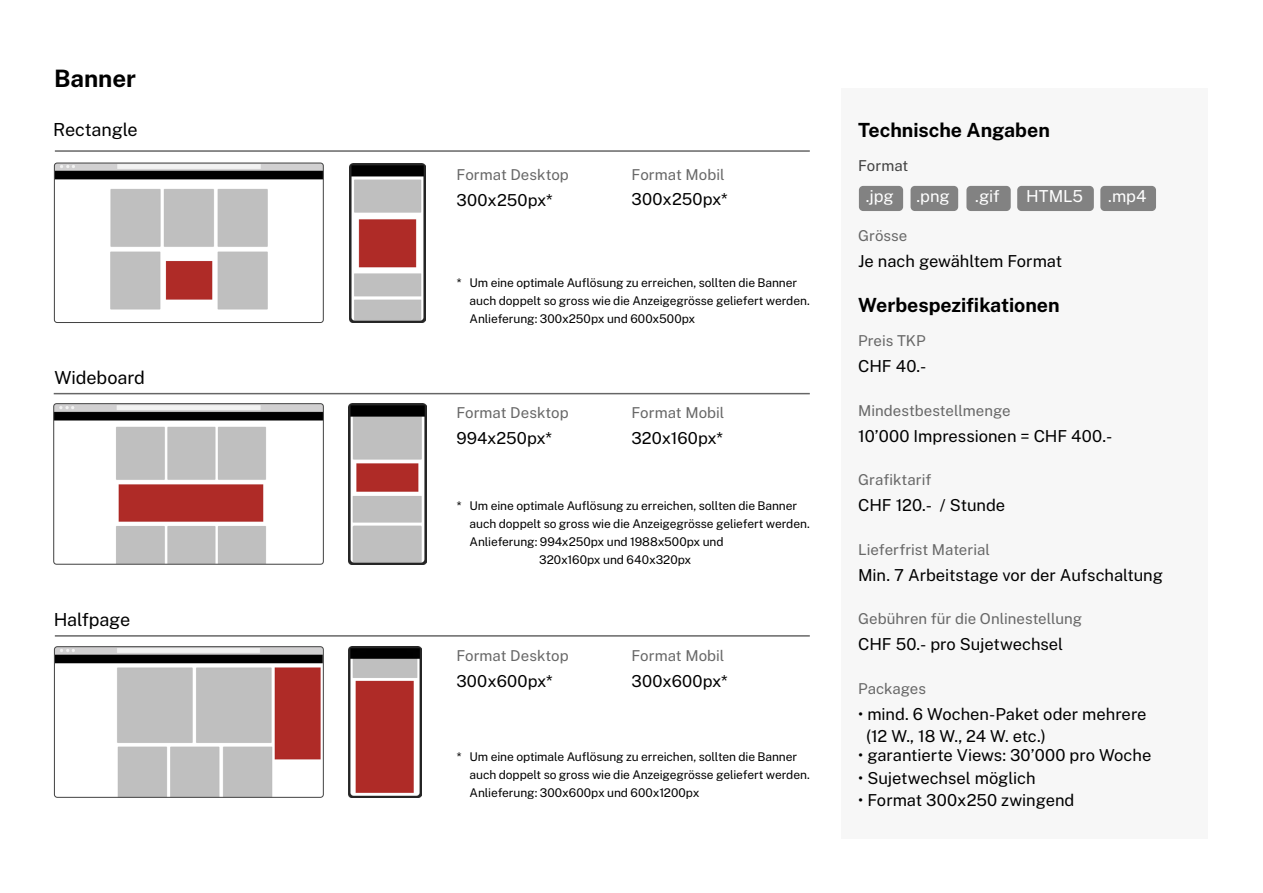
<style>
.page{position:relative;width:1263px;height:893px;background:#fff}
.page>*{position:absolute;margin:0;border:0;box-sizing:border-box;transform-origin:0 0}
.t1{font:700 24px "Public Sans";color:#000}
.t2{font:700 19.5px "Public Sans";color:#000}
.t3{font:18px "Public Sans";letter-spacing:-.01em;color:#000}
.t4{font:16.5px/21.8px "Public Sans";color:#000}
.t5{font:16.5px "Public Sans";letter-spacing:-.005em;color:#fff}
.t6{font:15px "Public Sans";color:#676767}
.t7{font:15px "Public Sans";color:#414141}
.t8{font:12px/18px "Public Sans";letter-spacing:-.01em;color:#000}
</style>
<div class="page">
<img style="left:54px;top:163px;width:269px;height:147px">
<div style="left:54px;top:163px;width:269px;height:160px;border:1px solid #414141;border-radius:3px"></div>
<img style="left:54px;top:405px;width:268px;height:159px">
<div style="left:54px;top:403px;width:270px;height:161px;border:1px solid #414141;border-radius:3px"></div>
<img style="left:56px;top:648px;width:267px;height:149px">
<div style="left:54px;top:646px;width:269px;height:151px;border:1px solid #414141;border-radius:3px"></div>
<img style="left:349px;top:163px;width:77px;height:159px">
<img style="left:349px;top:403px;width:77px;height:161px">
<img style="left:349px;top:647px;width:72px;height:150px">
<div style="left:841px;top:88px;width:367px;height:751px;background:#f7f7f7"></div>
<hr style="left:55px;top:150px;width:755px;height:2px;background:#000">
<hr style="left:54px;top:393px;width:756px;height:1px;background:#000">
<hr style="left:55px;top:635px;width:755px;height:2px;background:#000">
<div style="left:859px;top:186px;width:44px;height:25px;background:#828282;border-radius:4px"></div>
<div style="left:910px;top:186px;width:48px;height:25px;background:#828282;border-radius:4px"></div>
<div style="left:966px;top:186px;width:45px;height:25px;background:#828282;border-radius:4px"></div>
<div style="left:1017px;top:186px;width:77px;height:25px;background:#828282;border-radius:4px"></div>
<div style="left:1100px;top:186px;width:56px;height:25px;background:#828282;border-radius:4px"></div>
<h1 class="t1" style="left:54px;top:62px;width:84px">Banner</h1>
<h3 class="t3" style="left:53px;top:118px;width:86px">Rectangle</h3>
<h3 class="t3" style="left:54px;top:366px;width:92px">Wideboard</h3>
<h3 class="t3" style="left:54px;top:607px;width:78px">Halfpage</h3>
<p class="t6" style="left:457px;top:164px;width:114px">Format Desktop</p>
<h3 class="t4" style="left:457px;top:188px;width:97px">300x250px*</h3>
<p class="t6" style="left:632px;top:164px;width:95px">Format Mobil</p>
<h3 class="t4" style="left:632px;top:188px;width:97px">300x250px*</h3>
<p class="t8" style="left:470px;top:273px;width:342px;text-indent:-13px">* Um eine optimale Auflösung zu erreichen, sollten die Banner auch doppelt so gross wie die Anzeigegrösse geliefert werden.<br>Anlieferung: 300x250px und 600x500px</p>
<p class="t6" style="left:456px;top:402px;width:114px">Format Desktop</p>
<h3 class="t4" style="left:456px;top:426px;width:97px">994x250px*</h3>
<p class="t6" style="left:631px;top:403px;width:95px">Format Mobil</p>
<h3 class="t4" style="left:631px;top:427px;width:93px">320x160px*</h3>
<p class="t8" style="left:457px;top:496px;width:342px">* Um eine optimale Auflösung zu erreichen, sollten die Banner</p>
<p class="t8" style="left:470px;top:514px;width:342px">auch doppelt so gross wie die Anzeigegrösse geliefert werden.</p>
<p class="t8" style="left:470px;top:532px;width:256px">Anlieferung: 994x250px und 1988x500px und</p>
<p class="t8" style="left:539px;top:550px;width:154px">320x160px und 640x320px</p>
<p class="t6" style="left:456px;top:646px;width:114px">Format Desktop</p>
<h3 class="t4" style="left:456px;top:670px;width:98px">300x600px*</h3>
<p class="t6" style="left:631px;top:646px;width:95px">Format Mobil</p>
<h3 class="t4" style="left:631px;top:670px;width:98px">300x600px*</h3>
<p class="t8" style="left:470px;top:748px;width:342px;text-indent:-13px">* Um eine optimale Auflösung zu erreichen, sollten die Banner auch doppelt so gross wie die Anzeigegrösse geliefert werden.<br>Anlieferung: 300x600px und 600x1200px</p>
<h2 class="t2" style="left:858px;top:117px;width:193px">Technische Angaben</h2>
<p class="t7" style="left:858px;top:156px;width:52px">Format</p>
<h3 class="t5" style="left:866px;top:185px;width:29px">.jpg</h3>
<h3 class="t5" style="left:916px;top:185px;width:35px">.png</h3>
<h3 class="t5" style="left:975px;top:185px;width:26px">.gif</h3>
<h3 class="t5" style="left:1026px;top:185px;width:58px">HTML5</h3>
<h3 class="t5" style="left:1108px;top:185px;width:40px">.mp4</h3>
<p class="t6" style="left:858px;top:225px;width:51px">Grösse</p>
<h3 class="t4" style="left:858px;top:249px;width:206px">Je nach gewähltem Format</h3>
<h2 class="t2" style="left:858px;top:292px;width:203px">Werbespezifikationen</h2>
<p class="t6" style="left:858px;top:331px;width:69px">Preis TKP</p>
<h3 class="t4" style="left:858px;top:355px;width:70px">CHF 40.-</h3>
<p class="t6" style="left:858px;top:400px;width:154px">Mindestbestellmenge</p>
<h3 class="t4" style="left:858px;top:425px;width:256px">10’000 Impressionen = CHF 400.-</h3>
<p class="t6" style="left:858px;top:470px;width:75px">Grafiktarif</p>
<h3 class="t4" style="left:858px;top:494px;width:149px">CHF 120.- / Stunde</h3>
<p class="t6" style="left:858px;top:539px;width:133px">Lieferfrist Material</p>
<h3 class="t4" style="left:858px;top:564px;width:306px">Min. 7 Arbeitstage vor der Aufschaltung</h3>
<p class="t6" style="left:858px;top:609px;width:226px">Gebühren für die Onlinestellung</p>
<h3 class="t4" style="left:858px;top:633px;width:207px">CHF 50.- pro Sujetwechsel</h3>
<p class="t6" style="left:858px;top:678px;width:69px">Packages</p>
<h3 class="t4" style="left:866px;top:703px;width:282px;text-indent:-8px">• mind. 6 Wochen-Paket oder mehrere (12 W., 18 W., 24 W. etc.)</h3>
<h3 class="t4" style="left:858px;top:744px;width:295px">• garantierte Views: 30’000 pro Woche</h3>
<h3 class="t4" style="left:858px;top:767px;width:179px">• Sujetwechsel möglich</h3>
<h3 class="t4" style="left:858px;top:789px;width:218px">• Format 300x250 zwingend</h3>
</div>
